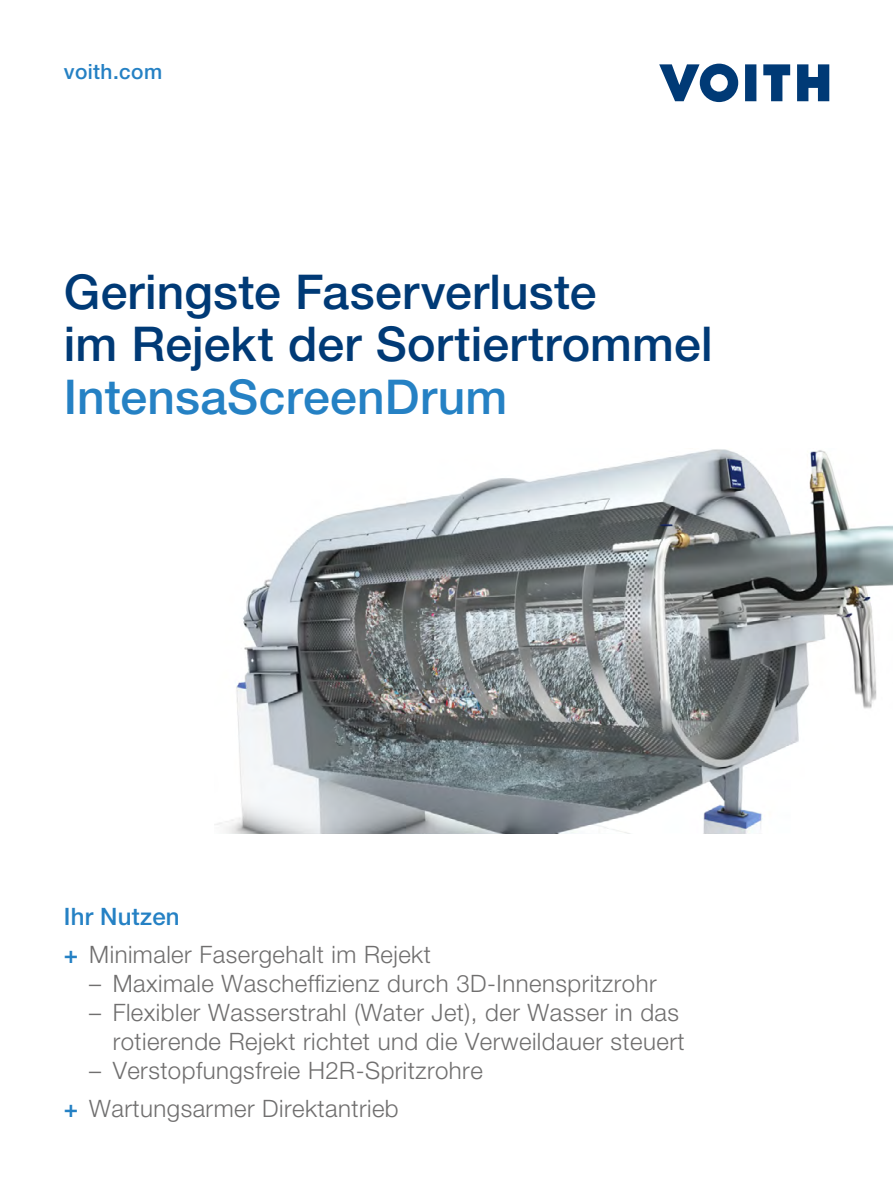
<style>
.page{position:relative;width:893px;height:1191px;background:#fff}
.page>*{position:absolute;margin:0;border:0;box-sizing:border-box;transform-origin:0 0}
.t1{font:500 48px/52.8px "Helvetica Neue LT Pro";letter-spacing:.005em;color:#003a76}
.t2{font:500 48px "Helvetica Neue LT Pro";letter-spacing:.005em;color:#2581c4}
.t3{font:300 24px/38.1px "Helvetica Neue LT Pro";letter-spacing:.02em;color:#706f6f}
.t4{font:500 21px "Helvetica Neue LT Pro";letter-spacing:.02em;color:#2581c4}
.s1{font-weight:500;color:#2581c4}
</style>
<div class="page">
<img style="left:215px;top:449px;width:678px;height:384px">
<svg style="left:659px;top:64px;width:79px;height:38px"></svg>
<svg style="left:745px;top:64px;width:11px;height:37px"></svg>
<svg style="left:763px;top:64px;width:27px;height:37px"></svg>
<svg style="left:797px;top:64px;width:32px;height:37px"></svg>
<p class="t4" style="left:64px;top:59px;width:100px">voith.com</p>
<h1 class="t1" style="left:64px;top:265px;width:650px">Geringste Faserverluste<br>im Rejekt der Sortiertrommel</h1>
<h1 class="t2" style="left:64px;top:368px;width:445px">IntensaScreenDrum</h1>
<p class="t3" style="left:64px;top:897px;width:369px"><span class="s1">Ihr Nutzen<br>+</span> Minimaler Fasergehalt im Rejekt</p>
<p class="t3" style="left:89px;top:964px;width:569px">– Maximale Wascheffizienz durch 3D-Innenspritzrohr</p>
<p class="t3" style="left:89px;top:997px;width:597px;line-height:28.8px;text-align:right">– Flexibler Wasserstrahl (Water Jet), der Wasser in das rotierende Rejekt richtet und die Verweildauer steuert</p>
<p class="t3" style="left:64px;top:1050px;width:420px;text-indent:26px">– Verstopfungsfreie H2R-Spritzrohre <span class="s1">+</span> Wartungsarmer Direktantrieb</p>
</div>
